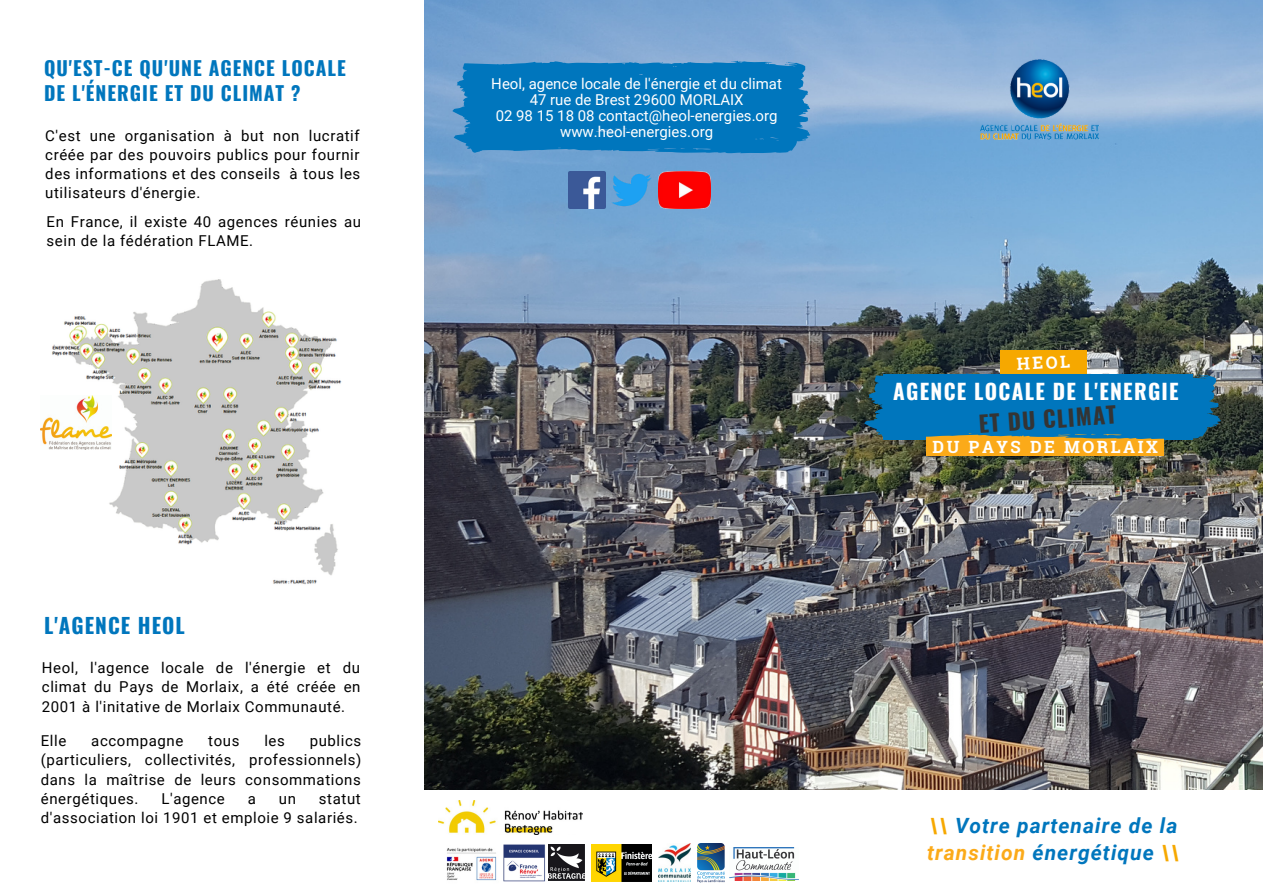
<style>
.page{position:relative;width:1263px;height:894px;background:#fff}
.page>*{position:absolute;margin:0;border:0;box-sizing:border-box;transform-origin:0 0}
.t1{font:700 22.5px "Oswald";color:#343434}
.t2{font:700 21.15px "Oswald";letter-spacing:.06em;color:#fff}
.t3{font:italic 700 21px/26.2px "Roboto";letter-spacing:.05em;color:#0076bd}
.t4{font:700 21px "Oswald";letter-spacing:.05em;color:#0076bd}
.t5{font:700 19.5px/24.8px "Oswald";letter-spacing:.05em;color:#0076bd}
.t6{font:700 16.8px "Roboto Slab";letter-spacing:.15em;color:#fff}
.t7{font:15px/19px "Roboto";letter-spacing:.04em;color:#000;text-align:justify}
.t8{font:15px "Roboto";color:#fff}
.s1{color:#f6a800}
.s2{color:#fbaa19}
</style>
<div class="page">
<img style="left:425px;top:1px;width:838px;height:788px">
<div style="left:1000px;top:350px;width:87px;height:27px;background:#f6a800"></div>
<div style="left:926px;top:428px;width:237px;height:27px;background:#fbaa19"></div>
<svg style="left:864px;top:373px;width:357px;height:66px"></svg>
<img style="left:974px;top:56px;width:131px;height:89px">
<img style="left:697px;top:843px;width:27px;height:38px">
<img style="left:729px;top:847px;width:69px;height:33px">
<img style="left:659px;top:843px;width:31px;height:38px">
<img style="left:439px;top:800px;width:144px;height:34px">
<img style="left:659px;top:172px;width:51px;height:37px">
<img style="left:611px;top:172px;width:41px;height:37px">
<img style="left:550px;top:844px;width:35px;height:36px">
<img style="left:446px;top:848px;width:51px;height:33px">
<img style="left:592px;top:844px;width:59px;height:37px">
<svg style="left:452px;top:61px;width:358px;height:92px"></svg>
<img style="left:49px;top:279px;width:293px;height:306px">
<img style="left:41px;top:395px;width:71px;height:54px">
<div style="left:45px;top:562px;width:176px;height:39px;background:#fff"></div>
<img style="left:568px;top:172px;width:38px;height:37px">
<img style="left:503px;top:844px;width:47px;height:38px">
<p class="t5" style="left:44px;top:55px;width:303px">QU'EST-CE QU'UNE AGENCE LOCALE<br>DE L'ÉNERGIE ET DU CLIMAT ?</p>
<p class="t7" style="left:45px;top:126px;width:317px">C'est une organisation à but non lucratif créée par des pouvoirs publics pour fournir des informations et des conseils à tous les utilisateurs d'énergie.</p>
<p class="t7" style="left:47px;top:212px;width:316px">En France, il existe 40 agences réunies au sein de la fédération FLAME.</p>
<p class="t4" style="left:44px;top:609px;width:142px">L'AGENCE HEOL</p>
<p class="t7" style="left:42px;top:658px;width:320px">Heol, l'agence locale de l'énergie et du climat du Pays de Morlaix, a été créée en 2001 à l'initative de Morlaix Communauté.</p>
<p class="t7" style="left:41px;top:731px;width:27px">Elle</p>
<p class="t7" style="left:91px;top:731px;width:94px">accompagne</p>
<p class="t7" style="left:208px;top:731px;width:33px">tous</p>
<p class="t7" style="left:264px;top:731px;width:22px">les</p>
<p class="t7" style="left:41px;top:731px;width:322px;text-indent:269px">publics (particuliers, collectivités, professionnels) dans la maîtrise de leurs consommations énergétiques.</p>
<p class="t7" style="left:161px;top:788px;width:65px">L'agence</p>
<p class="t7" style="left:248px;top:788px;width:10px">a</p>
<p class="t7" style="left:279px;top:788px;width:19px">un</p>
<p class="t7" style="left:41px;top:788px;width:321px;text-align:right">statut<br>d'association loi 1901 et emploie 9 salariés.</p>
<p class="t8" style="left:491px;top:75px;width:292px">Heol, agence locale de l'énergie et du climat</p>
<p class="t8" style="left:530px;top:91px;width:215px">47 rue de Brest 29600 MORLAIX</p>
<p class="t8" style="left:496px;top:107px;width:283px">02 98 15 18 08 contact@heol-energies.org</p>
<p class="t8" style="left:560px;top:123px;width:155px">www.heol-energies.org</p>
<p class="t6" style="left:1016px;top:352px;width:55px;rotate:-3deg">HEOL</p>
<p class="t1" style="left:977px;top:406px;width:139px;rotate:-4deg">ET DU CLIMAT</p>
<p class="t2" style="left:893px;top:375px;width:287px">AGENCE LOCALE DE L'ENERGIE</p>
<p class="t6" style="left:932px;top:435px;width:227px">DU PAYS DE MORLAIX</p>
<p class="t3" style="left:927px;top:812px;width:254px"><span class="s1">\\</span> Votre partenaire de la <span class="s2">transition</span> énergétique <span class="s1">\\</span></p>
</div>
